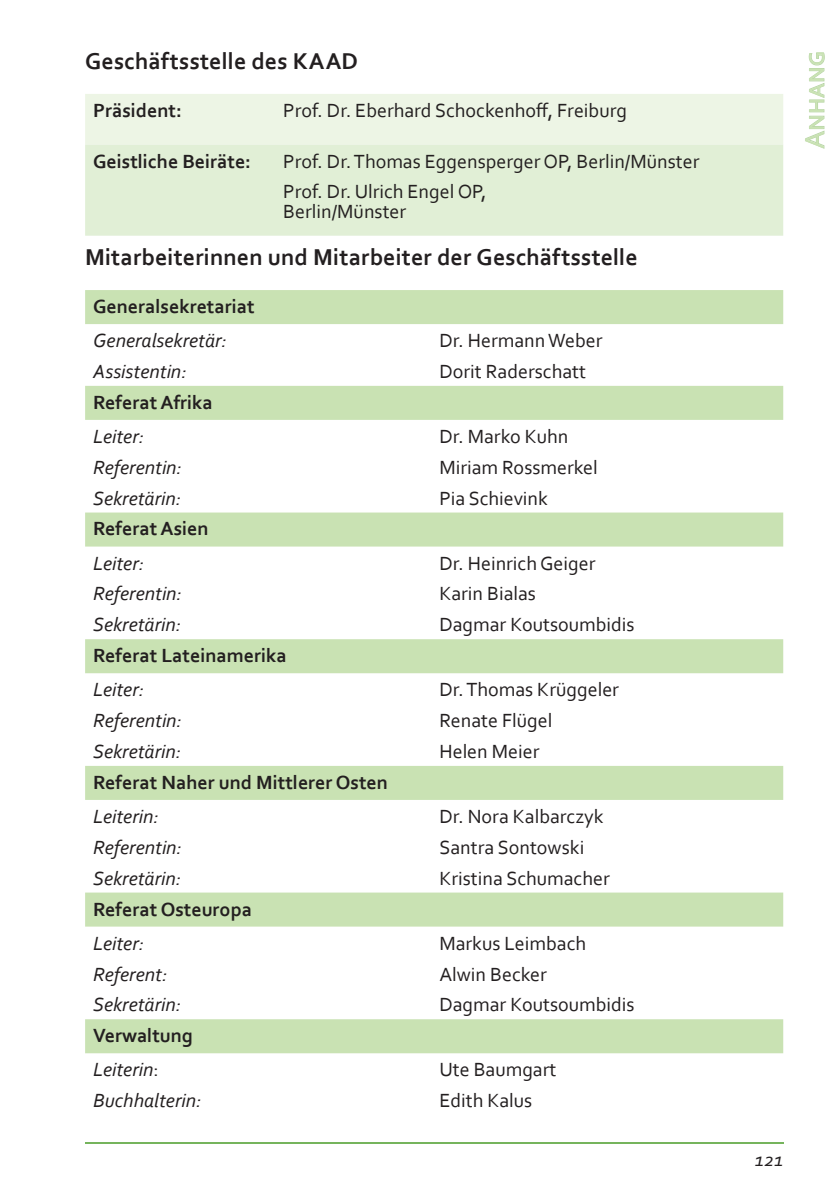
<style>
.page{position:relative;width:840px;height:1191px;background:#fff}
.page>*{position:absolute;margin:0;border:0;box-sizing:border-box;transform-origin:0 0}
.t1{font:28px "Corbel";color:#c9e2b3}
.t2{font:700 24px "Corbel";letter-spacing:.005em;color:#231f20}
.t3{font:20px/29.6px "Corbel";color:#231f20}
.t4{font:italic 20px "Corbel";color:#231f20}
.t5{font:700 20px/34px "Corbel";color:#231f20}
.s1{font-weight:400;font-style:italic}
.s2{font-weight:400}
</style>
<div class="page">
<hr style="left:85px;top:1141px;width:697px;height:2px;background:#75b45c">
<svg style="left:805px;top:52px;width:19px;height:97px"></svg>
<div style="left:85px;top:94px;width:697px;height:51px;background:#edf5e5"></div>
<div style="left:85px;top:145px;width:697px;height:91px;background:#e1efd6"></div>
<div style="left:85px;top:290px;width:697px;height:34px;background:#c9e2b3"></div>
<svg style="left:85px;top:386px;width:697px;height:667px"></svg>
<p class="t2" style="left:85px;top:46px;width:274px">Geschäftsstelle des KAAD</p>
<p class="t5" style="left:93px;top:93px;width:90px">Präsident:</p>
<p class="t3" style="left:283px;top:95px;width:345px">Prof. Dr. Eberhard Schockenhoff, Freiburg</p>
<p class="t5" style="left:93px;top:144px;width:159px">Geistliche Beiräte:</p>
<p class="t3" style="left:283px;top:146px;width:417px">Prof. Dr.Thomas Eggensperger OP, Berlin/Münster<br>Prof. Dr. Ulrich Engel OP,</p>
<p class="t3" style="left:283px;top:196px;width:124px">Berlin/Münster</p>
<p class="t2" style="left:85px;top:242px;width:554px">Mitarbeiterinnen und Mitarbeiter der Geschäftsstelle</p>
<p class="t5" style="left:93px;top:289px;width:163px">Generalsekretariat</p>
<p class="t4" style="left:93px;top:328px;width:135px">Generalsekretär:</p>
<p class="t3" style="left:439px;top:325px;width:164px">Dr. Hermann Weber</p>
<p class="t4" style="left:93px;top:359px;width:95px">Assistentin:</p>
<p class="t3" style="left:439px;top:356px;width:148px">Dorit Raderschatt</p>
<p class="t5" style="left:93px;top:384px;width:121px">Referat Afrika</p>
<p class="t4" style="left:93px;top:424px;width:52px">Leiter:</p>
<p class="t3" style="left:439px;top:421px;width:130px">Dr. Marko Kuhn</p>
<p class="t4" style="left:93px;top:454px;width:90px">Referentin:</p>
<p class="t3" style="left:439px;top:452px;width:160px">Miriam Rossmerkel</p>
<p class="t4" style="left:93px;top:485px;width:89px">Sekretärin:</p>
<p class="t3" style="left:439px;top:482px;width:110px">Pia Schievink</p>
<p class="t5" style="left:93px;top:511px;width:117px">Referat Asien</p>
<p class="t4" style="left:93px;top:550px;width:52px">Leiter:</p>
<p class="t3" style="left:439px;top:547px;width:158px">Dr. Heinrich Geiger</p>
<p class="t4" style="left:93px;top:581px;width:90px">Referentin:</p>
<p class="t3" style="left:439px;top:578px;width:98px">Karin Bialas</p>
<p class="t4" style="left:93px;top:612px;width:89px">Sekretärin:</p>
<p class="t3" style="left:439px;top:609px;width:197px">Dagmar Koutsoumbidis</p>
<p class="t5" style="left:93px;top:638px;width:195px">Referat Lateinamerika</p>
<p class="t4" style="left:93px;top:677px;width:52px">Leiter:</p>
<p class="t3" style="left:439px;top:674px;width:181px">Dr.Thomas Krüggeler</p>
<p class="t4" style="left:93px;top:708px;width:90px">Referentin:</p>
<p class="t3" style="left:439px;top:705px;width:114px">Renate Flügel</p>
<p class="t4" style="left:93px;top:739px;width:89px">Sekretärin:</p>
<p class="t3" style="left:439px;top:736px;width:102px">Helen Meier</p>
<p class="t5" style="left:93px;top:764px;width:296px">Referat Naher und Mittlerer Osten</p>
<p class="t4" style="left:93px;top:804px;width:67px">Leiterin:</p>
<p class="t3" style="left:439px;top:801px;width:166px">Dr. Nora Kalbarczyk</p>
<p class="t4" style="left:93px;top:834px;width:90px">Referentin:</p>
<p class="t3" style="left:439px;top:832px;width:146px">Santra Sontowski</p>
<p class="t4" style="left:93px;top:865px;width:89px">Sekretärin:</p>
<p class="t3" style="left:439px;top:862px;width:172px">Kristina Schumacher</p>
<p class="t5" style="left:93px;top:891px;width:160px">Referat Osteuropa</p>
<p class="t4" style="left:93px;top:930px;width:52px">Leiter:</p>
<p class="t3" style="left:439px;top:927px;width:148px">Markus Leimbach</p>
<p class="t4" style="left:93px;top:961px;width:76px">Referent:</p>
<p class="t3" style="left:439px;top:958px;width:109px">Alwin Becker</p>
<p class="t4" style="left:93px;top:992px;width:89px">Sekretärin:</p>
<p class="t3" style="left:439px;top:989px;width:197px">Dagmar Koutsoumbidis</p>
<p class="t5" style="left:93px;top:1018px;width:101px">Verwaltung<br><span class="s1">Leiterin</span><span class="s2">:</span></p>
<p class="t3" style="left:439px;top:1054px;width:118px">Ute Baumgart</p>
<p class="t4" style="left:93px;top:1088px;width:110px">Buchhalterin:</p>
<p class="t3" style="left:439px;top:1085px;width:94px">Edith Kalus</p>
<h1 class="t1" style="left:796px;top:149px;width:99px;rotate:-90deg">Anhang</h1>
<p class="t4" style="left:754px;top:1147px;width:30px">121</p>
</div>
